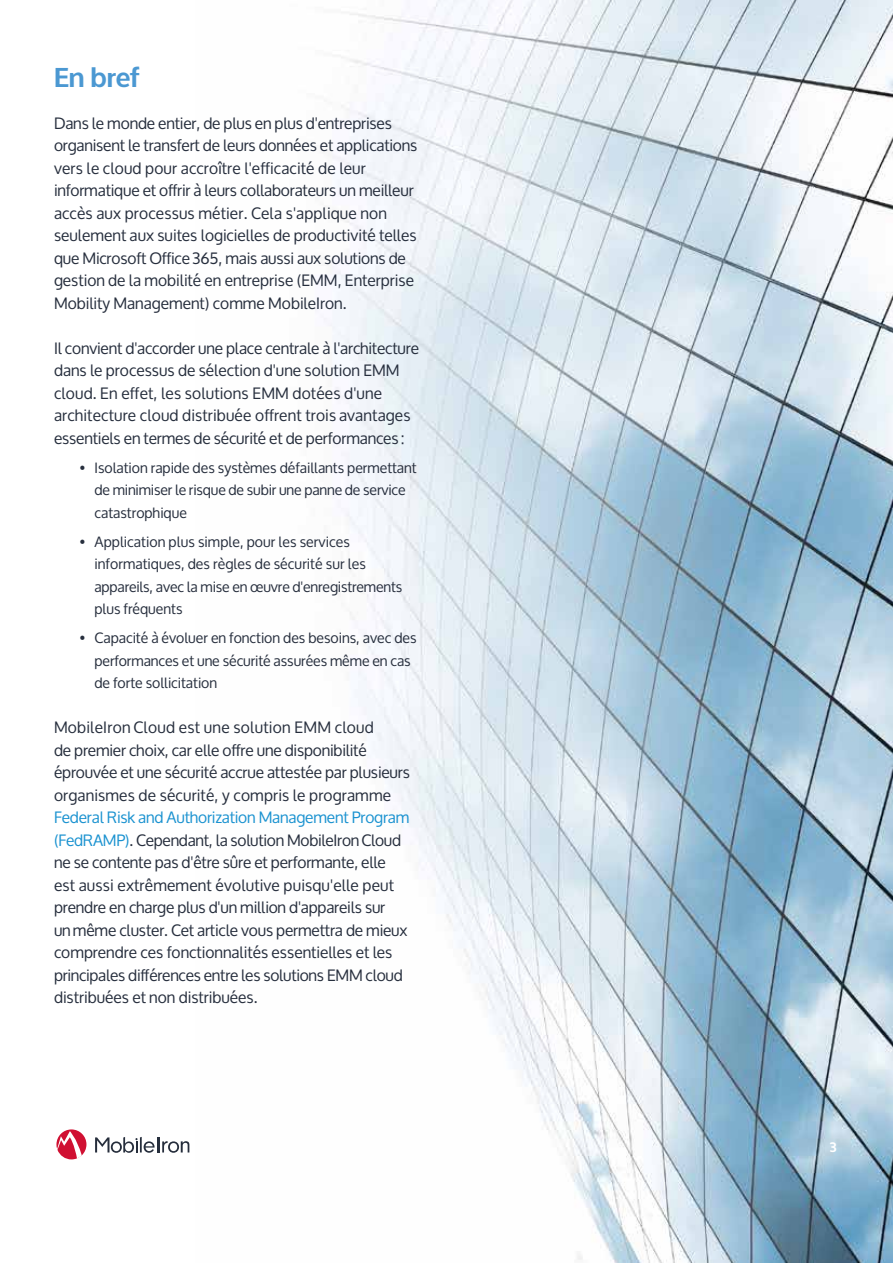
<style>
.page{position:relative;width:893px;height:1263px;background:#fff}
.page>*{position:absolute;margin:0;border:0;box-sizing:border-box;transform-origin:0 0}
.t1{font:700 27px "Oxygen";color:#4b98d2}
.t2{font:15.75px/22.5px "Oxygen";letter-spacing:-.01em;color:#262e3d}
.t3{font:14.25px/22.5px "Oxygen";color:#262e3d}
.t4{font:700 13.5px "Oxygen";color:#fff}
.s1{color:#1a92d0}
</style>
<div class="page">
<svg style="left:95px;top:1137px;width:94px;height:16px"></svg>
<svg style="left:56px;top:1129px;width:30px;height:30px"></svg>
<img style="left:324px;top:0;width:569px;height:1263px">
<h1 class="t1" style="left:54px;top:61px;width:87px">En bref</h1>
<p class="t2" style="left:54px;top:112px;width:365px">Dans le monde entier, de plus en plus d'entreprises organisent le transfert de leurs données et applications vers le cloud pour accroître l'efficacité de leur informatique et offrir à leurs collaborateurs un meilleur accès aux processus métier. Cela s'applique non seulement aux suites logicielles de productivité telles que Microsoft Office 365, mais aussi aux solutions de gestion de la mobilité en entreprise (EMM, Enterprise Mobility Management) comme MobileIron.</p>
<p class="t2" style="left:54px;top:337px;width:367px">Il convient d'accorder une place centrale à l'architecture dans le processus de sélection d'une solution EMM cloud. En effet, les solutions EMM dotées d'une architecture cloud distribuée offrent trois avantages essentiels en termes de sécurité et de performances :</p>
<p class="t3" style="left:95px;top:456px;width:324px;text-indent:-15px">• Isolation rapide des systèmes défaillants permettant de minimiser le risque de subir une panne de service catastrophique</p>
<p class="t3" style="left:95px;top:530px;width:309px;text-indent:-15px">• Application plus simple, pour les services informatiques, des règles de sécurité sur les appareils, avec la mise en œuvre d'enregistrements plus fréquents</p>
<p class="t3" style="left:95px;top:627px;width:324px;text-indent:-15px">• Capacité à évoluer en fonction des besoins, avec des performances et une sécurité assurées même en cas de forte sollicitation</p>
<p class="t2" style="left:54px;top:716px;width:357px">MobileIron Cloud est une solution EMM cloud<br>de premier choix, car elle offre une disponibilité éprouvée et une sécurité accrue attestée par plusieurs organismes de sécurité, y compris le programme</p>
<p class="t2" style="left:54px;top:806px;width:357px"><span class="s1">Federal Risk and Authorization Management Program (FedRAMP)</span>. Cependant, la solution MobileIron Cloud ne se contente pas d'être sûre et performante, elle est aussi extrêmement évolutive puisqu'elle peut prendre en charge plus d'un million d'appareils sur<br>un même cluster. Cet article vous permettra de mieux comprendre ces fonctionnalités essentielles et les principales différences entre les solutions EMM cloud distribuées et non distribuées.</p>
<p class="t4" style="left:830px;top:1139px;width:8px">3</p>
</div>
